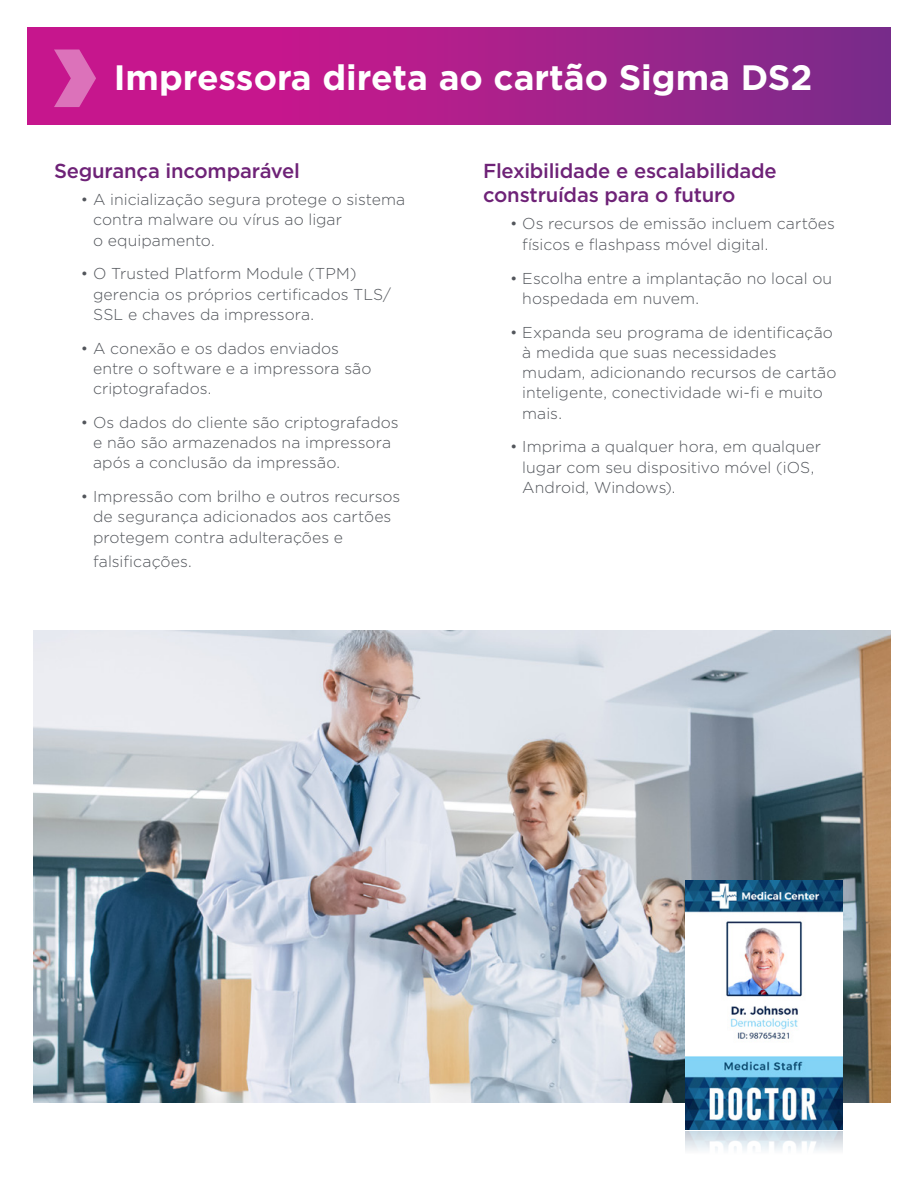
<style>
.page{position:relative;width:918px;height:1188px;background:#fff}
.page>*{position:absolute;margin:0;border:0;box-sizing:border-box;transform-origin:0 0}
.t1{font:700 35.25px "Gotham";color:#fff}
.t2{font:500 20.25px/24.3px "Gotham";letter-spacing:-.01em;color:#6e2277}
.t3{font:300 15.75px/20.2px "Gotham";letter-spacing:.005em;color:#52555b}
</style>
<div class="page">
<img style="left:33px;top:631px;width:858px;height:471px">
<img style="left:686px;top:880px;width:157px;height:249px">
<img style="left:686px;top:1131px;width:157px;height:20px">
<svg style="left:27px;top:27px;width:864px;height:98px;background:#aa1f8b"></svg>
<svg style="left:54px;top:50px;width:42px;height:57px;background:#d34da8"></svg>
<h1 class="t1" style="left:114px;top:54px;width:700px">Impressora direta ao cartão Sigma DS2</h1>
<p class="t2" style="left:54px;top:159px;width:248px">Segurança incomparável</p>
<p class="t3" style="left:93px;top:189px;width:314px;text-indent:-12px">• A inicialização segura protege o sistema contra malware ou vírus ao ligar<br>o equipamento.</p>
<p class="t3" style="left:93px;top:263px;width:300px;text-indent:-12px">• O Trusted Platform Module (TPM) gerencia os próprios certificados TLS/<br>SSL e chaves da impressora.</p>
<p class="t3" style="left:93px;top:338px;width:280px;text-indent:-12px">• A conexão e os dados enviados entre o software e a impressora são criptografados.</p>
<p class="t3" style="left:93px;top:412px;width:307px;text-indent:-12px">• Os dados do cliente são criptografados e não são armazenados na impressora após a conclusão da impressão.</p>
<p class="t3" style="left:93px;top:486px;width:309px;text-indent:-12px">• Impressão com brilho e outros recursos de segurança adicionados aos cartões protegem contra adulterações e</p>
<p class="t3" style="left:93px;top:551px;width:100px">falsificações.</p>
<p class="t2" style="left:483px;top:159px;width:295px">Flexibilidade e escalabilidade construídas para o futuro</p>
<p class="t3" style="left:522px;top:213px;width:314px;text-indent:-12px">• Os recursos de emissão incluem cartões físicos e flashpass móvel digital.</p>
<p class="t3" style="left:522px;top:267px;width:311px;text-indent:-12px">• Escolha entre a implantação no local ou hospedada em nuvem.</p>
<p class="t3" style="left:522px;top:321px;width:316px;text-indent:-12px">• Expanda seu programa de identificação à medida que suas necessidades mudam, adicionando recursos de cartão inteligente, conectividade wi-fi e muito mais.</p>
<p class="t3" style="left:522px;top:436px;width:300px;text-indent:-12px">• Imprima a qualquer hora, em qualquer lugar com seu dispositivo móvel (iOS,<br>Android, Windows).</p>
</div>
